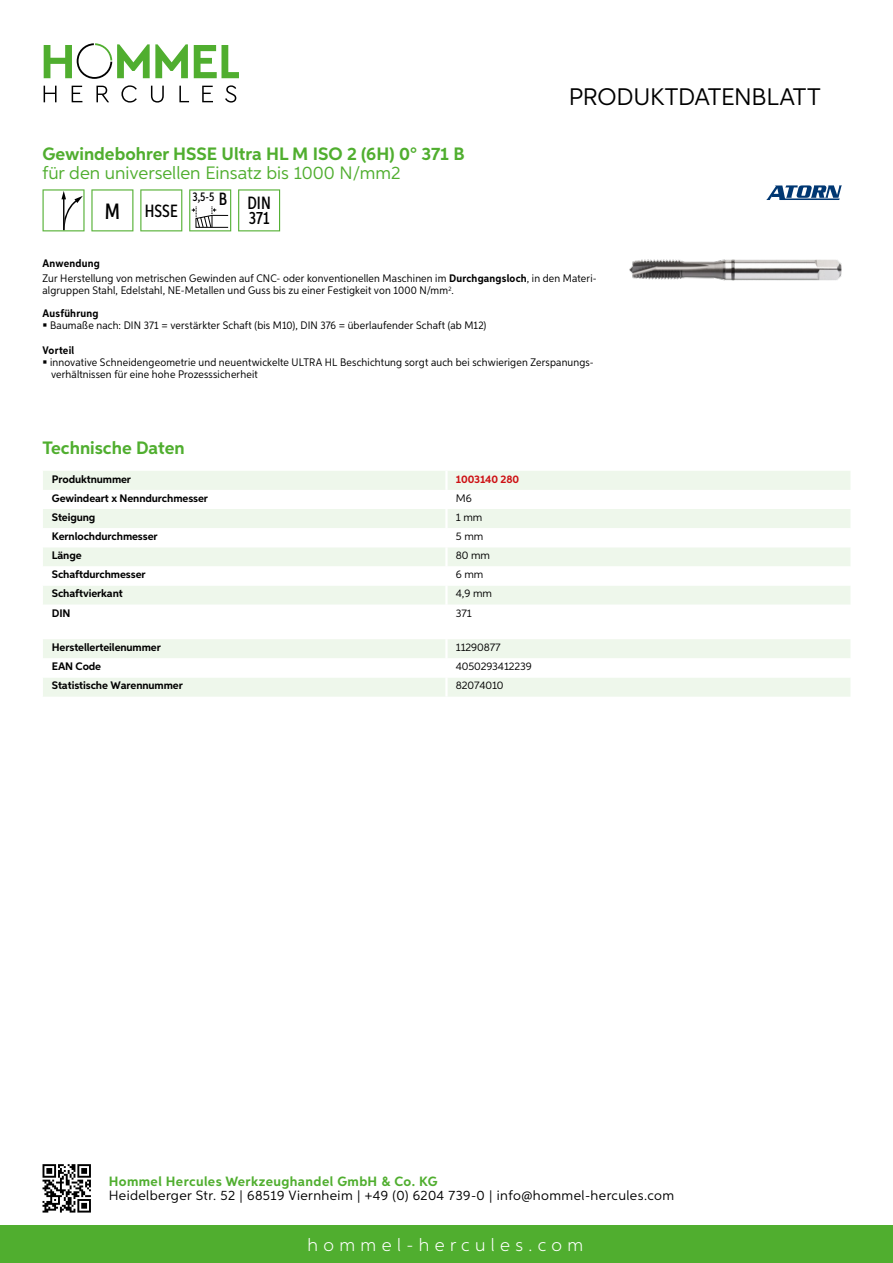
<style>
.page{position:relative;width:893px;height:1263px;background:#fff}
.page>*{position:absolute;margin:0;border:0;box-sizing:border-box;transform-origin:0 0}
.t1{font:24px "Aspira";letter-spacing:-.01em;color:#000}
.t2{font:700 18px "Aspira";color:#50ae2f}
.t3{font:18px "Aspira";color:#50ae2f}
.t4{font:300 18px "Aspira";letter-spacing:.3em;color:#fff}
.t5{font:500 17.85px "Aspira XX Nar";color:#000}
.t6{font:13.5px "Aspira";letter-spacing:.03em;color:#000}
.t7{font:700 13.5px "Aspira";letter-spacing:.03em;color:#50ae2f}
.t8{font:500 12.6px "Aspira XX Nar";color:#000}
.t9{font:10.95px/15.1px "Aspira Nar";letter-spacing:.015em;color:#000}
.t10{font:700 10.95px "Aspira";letter-spacing:-.01em;color:#000}
.t11{font:10.95px "Aspira";letter-spacing:-.01em;color:#000}
.t12{font:700 10.95px "Aspira";letter-spacing:-.01em;color:#cd1013}
.t13{font:700 10.95px "Aspira Nar";letter-spacing:.02em;color:#000}
.s1{font-size:22.2px}
.s2{font-size:17.85px}
.s3{font-weight:700}
</style>
<div class="page">
<div style="left:0;top:1226px;width:893px;height:37px;background:#50ae2f"></div>
<svg style="left:43px;top:1164px;width:48px;height:48px"></svg>
<svg style="left:194px;top:45px;width:45px;height:33px"></svg>
<svg style="left:44px;top:43px;width:144px;height:36px"></svg>
<svg style="left:44px;top:86px;width:13px;height:16px"></svg>
<svg style="left:72px;top:86px;width:10px;height:16px"></svg>
<svg style="left:96px;top:86px;width:13px;height:16px"></svg>
<svg style="left:121px;top:85px;width:16px;height:18px"></svg>
<svg style="left:151px;top:86px;width:13px;height:17px"></svg>
<svg style="left:179px;top:86px;width:10px;height:16px"></svg>
<svg style="left:202px;top:86px;width:11px;height:16px"></svg>
<svg style="left:225px;top:85px;width:11px;height:18px"></svg>
<div style="left:43px;top:471px;width:807px;height:19px;background:#eef7eb"></div>
<svg style="left:43px;top:509px;width:807px;height:96px;fill:#eef7eb"></svg>
<hr style="left:445px;top:471px;width:3px;height:19px;background:#fff">
<hr style="left:445px;top:509px;width:3px;height:19px;background:#fff">
<hr style="left:445px;top:528px;width:3px;height:19px;background:#fff">
<hr style="left:445px;top:547px;width:3px;height:19px;background:#fff">
<hr style="left:445px;top:566px;width:3px;height:20px;background:#fff">
<hr style="left:445px;top:586px;width:3px;height:19px;background:#fff">
<svg style="left:43px;top:639px;width:807px;height:58px"></svg>
<hr style="left:445px;top:677px;width:3px;height:20px;background:#fff">
<svg style="left:43px;top:189px;width:42px;height:42px"></svg>
<svg style="left:91px;top:189px;width:42px;height:42px"></svg>
<svg style="left:140px;top:189px;width:42px;height:42px"></svg>
<svg style="left:189px;top:189px;width:42px;height:42px"></svg>
<svg style="left:238px;top:189px;width:42px;height:42px"></svg>
<img style="left:629px;top:259px;width:213px;height:22px">
<svg style="left:766px;top:185px;width:76px;height:15px"></svg>
<h2 class="t2" style="left:43px;top:142px;width:424px">Gewindebohrer HSSE Ultra HL M ISO 2 (6H) 0° 371 B</h2>
<h2 class="t3" style="left:43px;top:162px;width:360px">für den universellen Einsatz bis 1000 N/mm2</h2>
<h3 class="t5" style="left:105px;top:200px;width:74px"><span class="s1">M</span> HSSE</h3>
<p class="t8" style="left:193px;top:189px;width:80px">3,5-5 <span class="s2">B DIN</span></p>
<h3 class="t5" style="left:249px;top:207px;width:22px">371</h3>
<h1 class="t1" style="left:569px;top:82px;width:253px">Produktdatenblatt</h1>
<p class="t9" style="left:43px;top:256px;width:556px"><span class="s3">Anwendung<br></span>Zur Herstellung von metrischen Gewinden auf CNC- oder konventionellen Maschinen im <span class="s3">Durchgangsloch</span>, in den Materi-</p>
<p class="t9" style="left:43px;top:279px;width:413px;line-height:22.2px">algruppen Stahl, Edelstahl, NE-Metallen und Guss bis zu einer Festigkeit von 1000 N/mm<sup>2</sup>.<br><span class="s3">Ausführung</span></p>
<p class="t9" style="left:50px;top:318px;width:438px">Baumaße nach: DIN 371 = verstärkter Schaft (bis M10), DIN 376 = überlaufender Schaft (ab M12)</p>
<p class="t13" style="left:43px;top:343px;width:33px">Vorteil</p>
<p class="t9" style="left:50px;top:357px;width:545px;line-height:12px">innovative Schneidengeometrie und neuentwickelte ULTRA HL Beschichtung sorgt auch bei schwierigen Zerspanungs&shy;verhältnissen für eine hohe Prozesssicherheit</p>
<h2 class="t2" style="left:43px;top:437px;width:144px">Technische Daten</h2>
<p class="t10" style="left:52px;top:472px;width:81px">Produktnummer</p>
<p class="t12" style="left:456px;top:472px;width:65px">1003140 280</p>
<p class="t10" style="left:52px;top:491px;width:158px">Gewindeart x Nenndurchmesser</p>
<p class="t11" style="left:456px;top:491px;width:17px">M6</p>
<p class="t10" style="left:52px;top:510px;width:45px">Steigung</p>
<p class="t11" style="left:456px;top:510px;width:28px">1 mm</p>
<p class="t10" style="left:52px;top:530px;width:107px">Kernlochdurchmesser</p>
<p class="t11" style="left:456px;top:530px;width:29px">5 mm</p>
<p class="t10" style="left:52px;top:549px;width:31px">Länge</p>
<p class="t11" style="left:456px;top:549px;width:36px">80 mm</p>
<p class="t10" style="left:52px;top:568px;width:95px">Schaftdurchmesser</p>
<p class="t11" style="left:456px;top:568px;width:29px">6 mm</p>
<p class="t10" style="left:52px;top:587px;width:72px">Schaftvierkant</p>
<p class="t11" style="left:456px;top:587px;width:38px">4,9 mm</p>
<p class="t10" style="left:52px;top:606px;width:20px">DIN</p>
<p class="t11" style="left:456px;top:606px;width:17px">371</p>
<p class="t10" style="left:52px;top:641px;width:111px">Herstellerteilenummer</p>
<p class="t11" style="left:456px;top:641px;width:46px">11290877</p>
<p class="t10" style="left:52px;top:660px;width:51px">EAN Code</p>
<p class="t11" style="left:456px;top:660px;width:77px">4050293412239</p>
<p class="t10" style="left:52px;top:679px;width:132px">Statistische Warennummer</p>
<p class="t11" style="left:456px;top:679px;width:49px">82074010</p>
<p class="t7" style="left:109px;top:1172px;width:330px">Hommel Hercules Werkzeughandel GmbH &amp; Co. KG</p>
<p class="t6" style="left:109px;top:1187px;width:567px">Heidelberger Str. 52 | 68519 Viernheim | +49 (0) 6204 739-0 | info@hommel-hercules.com</p>
<h2 class="t4" style="left:307px;top:1234px;width:277px">hommel-hercules.com</h2>
</div>
